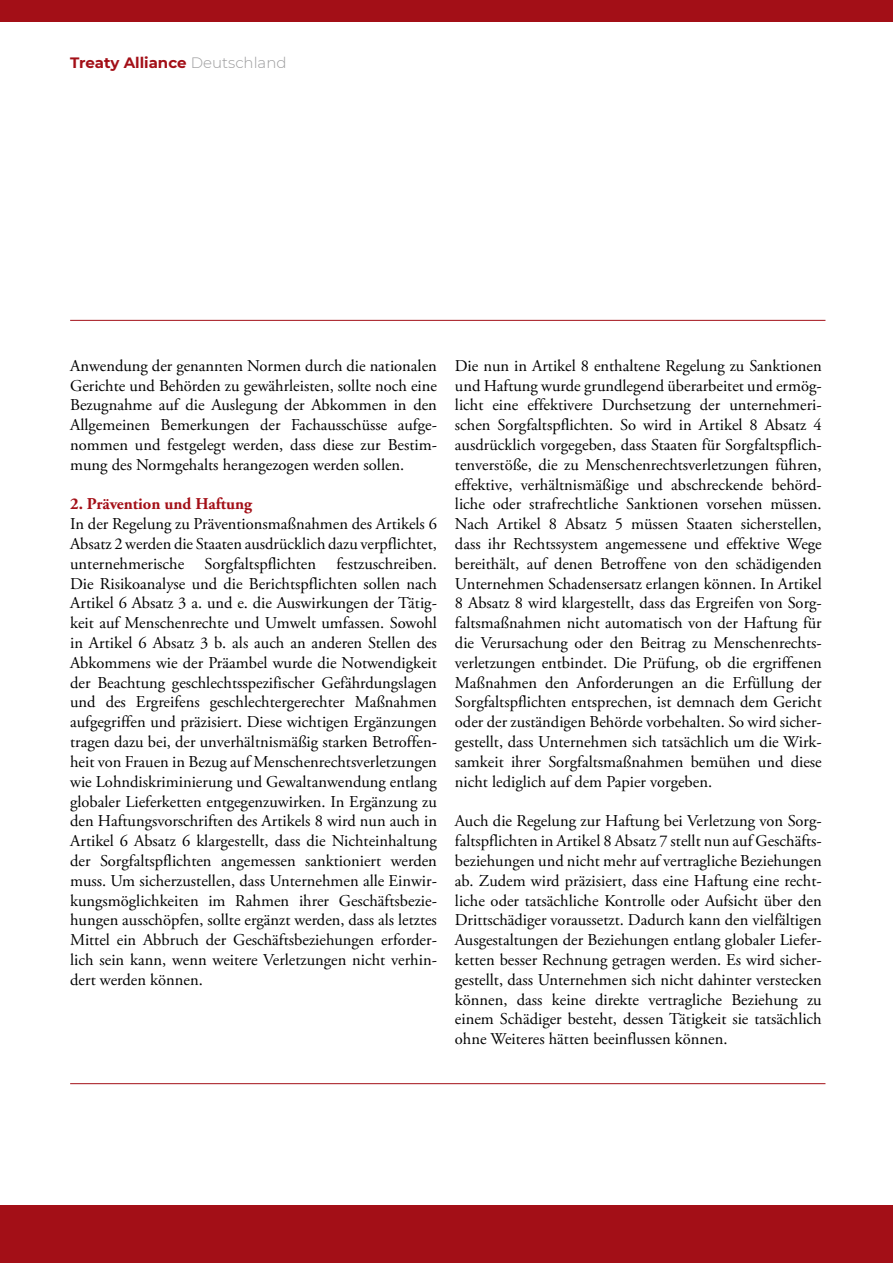
<style>
.page{position:relative;width:893px;height:1263px;background:#fff}
.page>*{position:absolute;margin:0;border:0;box-sizing:border-box;transform-origin:0 0}
.t1{font:16.5px/19.8px "Adobe Garamond Pro";color:#000;text-align:justify}
.t2{font:700 16.5px "Adobe Garamond Pro";color:#a30f17}
.t3{font:700 15px "Montserrat";color:#a30f17}
.s1{font-weight:300;color:#9c9c9d}
</style>
<div class="page">
<div style="left:0;top:1205px;width:893px;height:58px;background:#a30f17"></div>
<div style="left:0;top:0;width:893px;height:21px;background:#a30f17"></div>
<hr style="left:70px;top:1083px;width:755px;height:1px;background:#a30f17">
<hr style="left:70px;top:320px;width:755px;height:1px;background:#a30f17">
<p class="t3" style="left:70px;top:57px;width:218px">Treaty Alliance <span class="s1">Deutschland</span></p>
<p class="t1" style="left:70px;top:356px;width:368px">Anwendung der genannten Normen durch die nationalen Gerichte und Behörden zu gewährleisten, sollte noch eine Bezugnahme auf die Auslegung der Abkommen in den Allgemeinen Bemerkungen der Fachausschüsse aufge&shy;nommen und festgelegt werden, dass diese zur Bestim&shy;mung des Normgehalts herangezogen werden sollen.</p>
<p class="t2" style="left:70px;top:496px;width:184px">2. Prävention und Haftung</p>
<p class="t1" style="left:70px;top:515px;width:368px">In der Regelung zu Präventionsmaßnahmen des Artikels 6<br>Absatz 2 werden die Staaten ausdrücklich dazu verpflichtet, unternehmerische Sorgfaltspflichten festzuschreiben.<br>Die Risikoanalyse und die Berichtspflichten sollen nach Artikel 6 Absatz 3 a. und e. die Auswirkungen der Tätig&shy;keit auf Menschenrechte und Umwelt umfassen. Sowohl in Artikel 6 Absatz 3 b. als auch an anderen Stellen des Abkommens wie der Präambel wurde die Notwendigkeit der Beachtung geschlechtsspezifischer Gefährdungslagen und des Ergreifens geschlechtergerechter Maßnahmen aufgegriffen und präzisiert. Diese wichtigen Ergänzungen tragen dazu bei, der unverhältnismäßig starken Betroffen&shy;heit von Frauen in Bezug auf Menschenrechtsverletzungen wie Lohndiskriminierung und Gewaltanwendung entlang globaler Lieferketten entgegenzuwirken. In Ergänzung zu den Haftungsvorschriften des Artikels 8 wird nun auch in Artikel 6 Absatz 6 klargestellt, dass die Nichteinhaltung der Sorgfaltspflichten angemessen sanktioniert werden muss. Um sicherzustellen, dass Unternehmen alle Einwir&shy;kungsmöglichkeiten im Rahmen ihrer Geschäftsbezie&shy;hungen ausschöpfen, sollte ergänzt werden, dass als letztes Mittel ein Abbruch der Geschäftsbeziehungen erforder&shy;lich sein kann, wenn weitere Verletzungen nicht verhin&shy;dert werden können.</p>
<p class="t1" style="left:455px;top:356px;width:368px">Die nun in Artikel 8 enthaltene Regelung zu Sanktionen und Haftung wurde grundlegend überarbeitet und ermög&shy;licht eine effektivere Durchsetzung der unternehmeri&shy;schen Sorgfaltspflichten. So wird in Artikel 8 Absatz 4 ausdrücklich vorgegeben, dass Staaten für Sorgfaltspflich&shy;tenverstöße, die zu Menschenrechtsverletzungen führen, effektive, verhältnismäßige und abschreckende behörd&shy;liche oder strafrechtliche Sanktionen vorsehen müssen.<br>Nach Artikel 8 Absatz 5 müssen Staaten sicherstellen, dass ihr Rechtssystem angemessene und effektive Wege bereithält, auf denen Betroffene von den schädigenden Unternehmen Schadensersatz erlangen können. In Artikel 8 Absatz 8 wird klargestellt, dass das Ergreifen von Sorg&shy;faltsmaßnahmen nicht automatisch von der Haftung für die Verursachung oder den Beitrag zu Menschenrechts&shy;verletzungen entbindet. Die Prüfung, ob die ergriffenen Maßnahmen den Anforderungen an die Erfüllung der Sorgfaltspflichten entsprechen, ist demnach dem Gericht oder der zuständigen Behörde vorbehalten. So wird sicher&shy;gestellt, dass Unternehmen sich tatsächlich um die Wirk&shy;samkeit ihrer Sorgfaltsmaßnahmen bemühen und diese nicht lediglich auf dem Papier vorgeben.</p>
<p class="t1" style="left:455px;top:812px;width:368px">Auch die Regelung zur Haftung bei Verletzung von Sorg&shy;faltspflichten in Artikel 8 Absatz 7 stellt nun auf Geschäfts&shy;beziehungen und nicht mehr auf vertragliche Beziehungen ab. Zudem wird präzisiert, dass eine Haftung eine recht&shy;liche oder tatsächliche Kontrolle oder Aufsicht über den Drittschädiger voraussetzt. Dadurch kann den vielfältigen Ausgestaltungen der Beziehungen entlang globaler Liefer&shy;ketten besser Rechnung getragen werden. Es wird sicher&shy;gestellt, dass Unternehmen sich nicht dahinter verstecken können, dass keine direkte vertragliche Beziehung zu einem Schädiger besteht, dessen Tätigkeit sie tatsächlich ohne Weiteres hätten beeinflussen können.</p>
</div>
